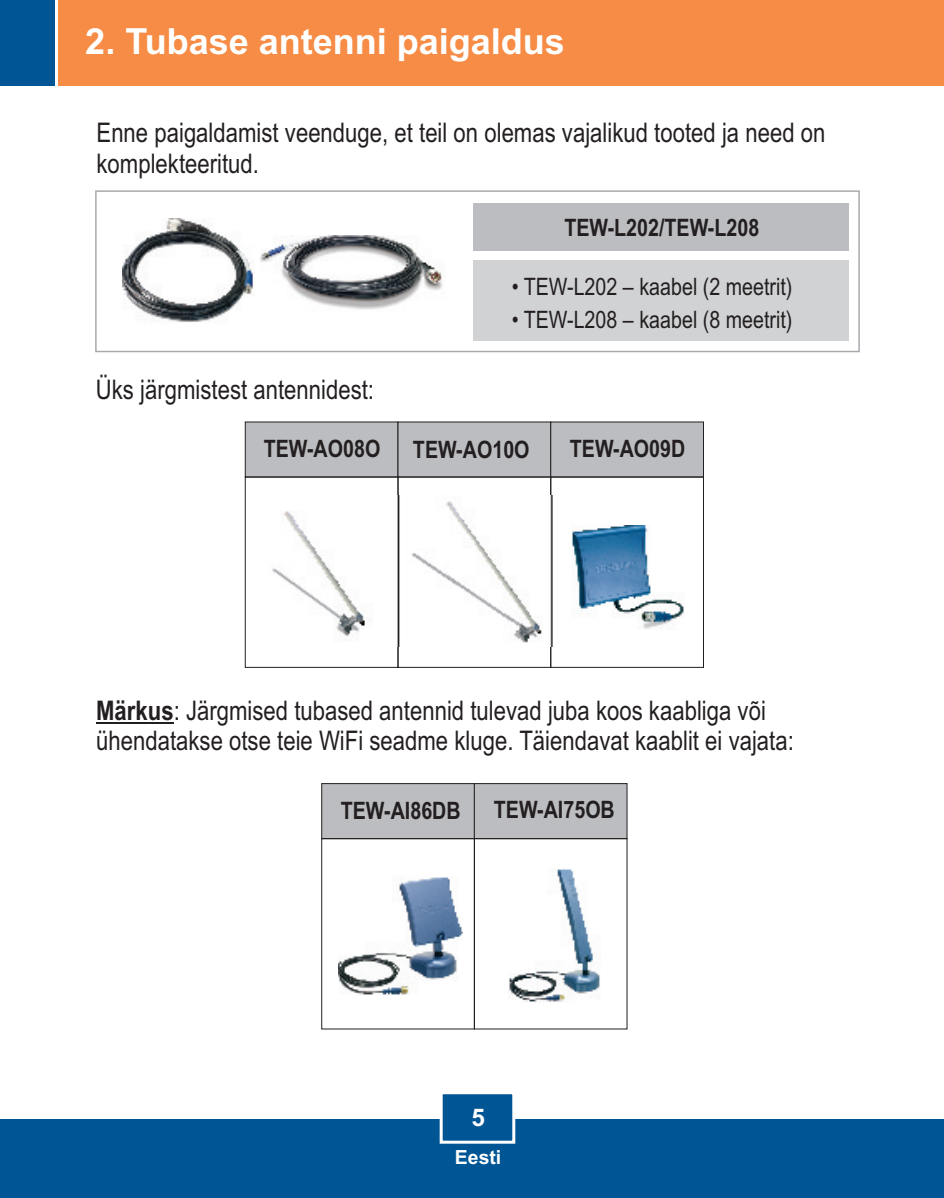
<style>
.page{position:relative;width:944px;height:1198px;background:#fff}
.page>*{position:absolute;margin:0;border:0;box-sizing:border-box;transform-origin:0 0}
.t1{font:700 36px "Arial";color:#fff}
.t2{font:27px/30.6px "Arial Narrow";color:#231f20}
.t3{font:700 24.3px "Arial";color:#fff}
.t4{font:700 24px "Arial Narrow";color:#231f20}
.t5{font:24px "Arial Narrow";color:#231f20}
.t6{font:700 19.5px "Arial";color:#fff}
.s1{font-weight:700}
</style>
<div class="page">
<div style="left:0;top:1119px;width:944px;height:79px;background:#005595"></div>
<div style="left:58px;top:0;width:886px;height:86px;background:#f68c45"></div>
<div style="left:0;top:0;width:55px;height:86px;background:#005595"></div>
<svg style="left:439px;top:1094px;width:77px;height:50px"></svg>
<hr style="left:96px;top:722px;width:78px;height:1px;background:#231f20">
<svg style="left:95px;top:190px;width:765px;height:163px"></svg>
<div style="left:473px;top:260px;width:376px;height:80px;background:#d1d2d4"></div>
<div style="left:473px;top:203px;width:376px;height:48px;background:#bcbdc0"></div>
<img style="left:260px;top:235px;width:185px;height:78px">
<img style="left:123px;top:219px;width:133px;height:105px">
<div style="left:245px;top:477px;width:153px;height:191px;border:1px solid #231f20"></div>
<svg style="left:245px;top:421px;width:459px;height:57px;background:#b5b5b8"></svg>
<div style="left:550px;top:477px;width:154px;height:191px;border:1px solid #231f20"></div>
<img style="left:397px;top:496px;width:156px;height:150px">
<img style="left:272px;top:511px;width:97px;height:126px">
<img style="left:572px;top:525px;width:112px;height:104px">
<img style="left:508px;top:869px;width:92px;height:133px">
<img style="left:338px;top:877px;width:125px;height:118px">
<div style="left:321px;top:838px;width:154px;height:191px;border:1px solid #231f20"></div>
<div style="left:321px;top:783px;width:306px;height:56px;background:#bcbdc0"></div>
<div style="left:474px;top:838px;width:153px;height:191px;border:1px solid #231f20"></div>
<h1 class="t1" style="left:85px;top:28px;width:481px">2. Tubase antenni paigaldus</h1>
<p class="t2" style="left:97px;top:120px;width:730px">Enne paigaldamist veenduge, et teil on olemas vajalikud tooted ja need on komplekteeritud.</p>
<p class="t4" style="left:564px;top:218px;width:196px">TEW-L202/TEW-L208</p>
<p class="t2" style="left:96px;top:376px;width:280px">Üks järgmistest antennidest:</p>
<p class="t5" style="left:511px;top:278px;width:282px">• TEW-L202 – kaabel (2 meetrit)</p>
<p class="t5" style="left:511px;top:310px;width:282px">• TEW-L208 – kaabel (8 meetrit)</p>
<p class="t4" style="left:264px;top:440px;width:118px">TEW-AO08O</p>
<p class="t4" style="left:413px;top:441px;width:118px">TEW-AO10O</p>
<p class="t4" style="left:570px;top:440px;width:117px">TEW-AO09D</p>
<p class="t2" style="left:96px;top:697px;width:699px"><span class="s1">Märkus</span>: Järgmised tubased antennid tulevad juba koos kaabliga või ühendatakse otse teie WiFi seadme kluge. Täiendavat kaablit ei vajata:</p>
<p class="t4" style="left:341px;top:801px;width:121px">TEW-AI86DB</p>
<p class="t4" style="left:494px;top:801px;width:122px">TEW-AI75OB</p>
<p class="t3" style="left:471px;top:1108px;width:15px">5</p>
<p class="t6" style="left:455px;top:1150px;width:48px">Eesti</p>
</div>
